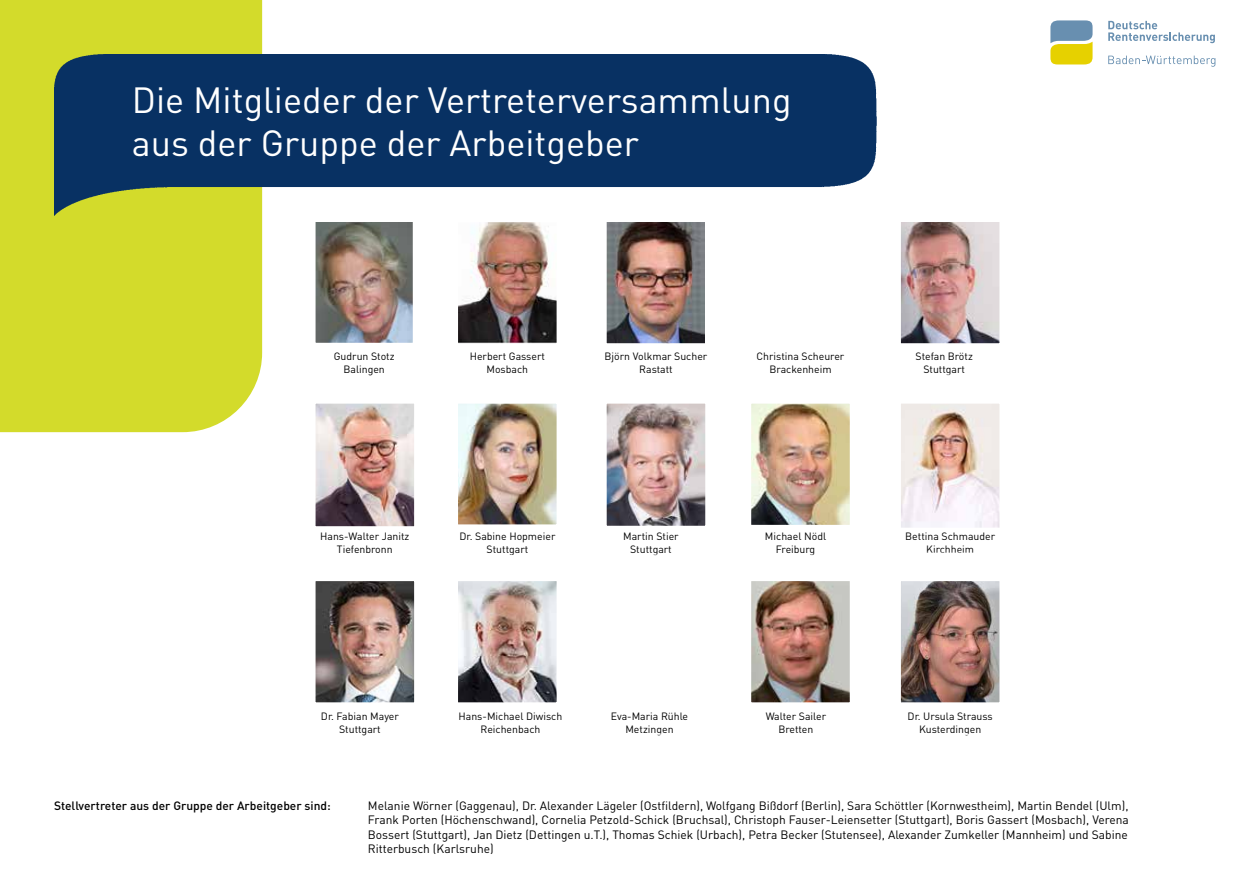
<style>
.page{position:relative;width:1259px;height:893px;background:#fff}
.page>*{position:absolute;margin:0;border:0;box-sizing:border-box;transform-origin:0 0}
.t1{font:36px/43.2px "DIN Pro";color:#fff}
.t2{font:12px/14.4px "DIN Pro";color:#000;text-align:justify}
.t3{font:500 12px "DIN Pro";color:#000}
.t4{font:10.5px/12.6px "DIN Pro";color:#000;text-align:center}
</style>
<div class="page">
<svg style="left:1050px;top:20px;width:42px;height:44px;background:#b0b86b"></svg>
<svg style="left:1108px;top:21px;width:107px;height:22px"></svg>
<svg style="left:1108px;top:56px;width:107px;height:11px"></svg>
<div style="left:0;top:0;width:262px;height:432px;background:#d3db2b"></div>
<img style="left:54px;top:54px;width:823px;height:161px">
<img style="left:607px;top:223px;width:97px;height:119px">
<div style="left:601px;top:217px;width:109px;height:131px;border:5px solid #fff"></div>
<img style="left:459px;top:223px;width:96px;height:119px">
<div style="left:453px;top:217px;width:108px;height:131px;border:5px solid #fff"></div>
<img style="left:607px;top:405px;width:97px;height:120px">
<div style="left:601px;top:399px;width:109px;height:132px;border:5px solid #fff"></div>
<div style="left:602px;top:528px;width:98px;height:27px;background:#fff"></div>
<img style="left:316px;top:223px;width:96px;height:119px">
<div style="left:310px;top:217px;width:108px;height:131px;border:5px solid #fff"></div>
<img style="left:902px;top:223px;width:96px;height:119px">
<div style="left:896px;top:217px;width:108px;height:131px;border:5px solid #fff"></div>
<img style="left:316px;top:405px;width:97px;height:120px">
<div style="left:310px;top:399px;width:109px;height:132px;border:5px solid #fff"></div>
<div style="left:311px;top:528px;width:108px;height:27px;background:#fff"></div>
<img style="left:459px;top:405px;width:96px;height:118px">
<div style="left:453px;top:399px;width:108px;height:130px;border:5px solid #fff"></div>
<img style="left:752px;top:405px;width:97px;height:119px">
<div style="left:746px;top:399px;width:109px;height:131px;border:5px solid #fff"></div>
<img style="left:316px;top:582px;width:97px;height:119px">
<div style="left:310px;top:576px;width:109px;height:131px;border:5px solid #fff"></div>
<img style="left:902px;top:582px;width:96px;height:119px">
<div style="left:896px;top:576px;width:108px;height:131px;border:5px solid #fff"></div>
<img style="left:459px;top:582px;width:96px;height:119px">
<div style="left:453px;top:576px;width:108px;height:131px;border:5px solid #fff"></div>
<img style="left:752px;top:582px;width:97px;height:119px">
<div style="left:746px;top:576px;width:109px;height:131px;border:5px solid #fff"></div>
<img style="left:902px;top:405px;width:96px;height:122px">
<div style="left:896px;top:399px;width:108px;height:134px;border:5px solid #fff"></div>
<div style="left:896px;top:528px;width:108px;height:25px;background:#fff"></div>
<h1 class="t1" style="left:132px;top:76px;width:661px">Die Mitglieder der Vertreterversammlung aus der Gruppe der Arbeitgeber</h1>
<p class="t4" style="left:334px;top:349px;width:62px">Gudrun Stotz<br>Balingen</p>
<p class="t4" style="left:470px;top:349px;width:77px">Herbert Gassert<br>Mosbach</p>
<p class="t4" style="left:604px;top:349px;width:104px">Björn Volkmar Sucher<br>Rastatt</p>
<p class="t4" style="left:756px;top:349px;width:89px">Christina Scheurer<br>Brackenheim</p>
<p class="t4" style="left:915px;top:349px;width:59px">Stefan Brötz<br>Stuttgart</p>
<p class="t4" style="left:320px;top:529px;width:91px">Hans-Walter Janitz<br>Tiefenbronn</p>
<p class="t4" style="left:459px;top:529px;width:97px">Dr. Sabine Hopmeier<br>Stuttgart</p>
<p class="t4" style="left:765px;top:529px;width:63px">Michael Nödl<br>Freiburg</p>
<p class="t4" style="left:623px;top:529px;width:57px">Martin Stier<br>Stuttgart</p>
<p class="t4" style="left:905px;top:529px;width:91px">Bettina Schmauder<br>Kirchheim</p>
<p class="t4" style="left:321px;top:709px;width:79px">Dr. Fabian Mayer<br>Stuttgart</p>
<p class="t4" style="left:907px;top:709px;width:87px">Dr. Ursula Strauss<br>Kusterdingen</p>
<p class="t4" style="left:458px;top:709px;width:105px">Hans-Michael Diwisch<br>Reichenbach</p>
<p class="t4" style="left:765px;top:709px;width:62px">Walter Sailer<br>Bretten</p>
<p class="t4" style="left:611px;top:709px;width:79px">Eva-Maria Rühle<br>Metzingen</p>
<p class="t3" style="left:54px;top:798px;width:278px">Stellvertreter aus der Gruppe der Arbeitgeber sind:</p>
<p class="t2" style="left:368px;top:798px;width:762px">Melanie Wörner (Gaggenau), Dr. Alexander Lägeler (Ostfildern), Wolfgang Bißdorf (Berlin), Sara Schöttler (Kornwestheim), Martin Bendel (Ulm), Frank Porten (Höchenschwand), Cornelia Petzold-Schick (Bruchsal), Christoph Fauser-Leiensetter (Stuttgart), Boris Gassert (Mosbach), Verena Bossert (Stuttgart), Jan Dietz (Dettingen u.T.), Thomas Schiek (Urbach), Petra Becker (Stutensee), Alexander Zumkeller (Mannheim) und Sabine Ritterbusch (Karlsruhe)</p>
</div>
